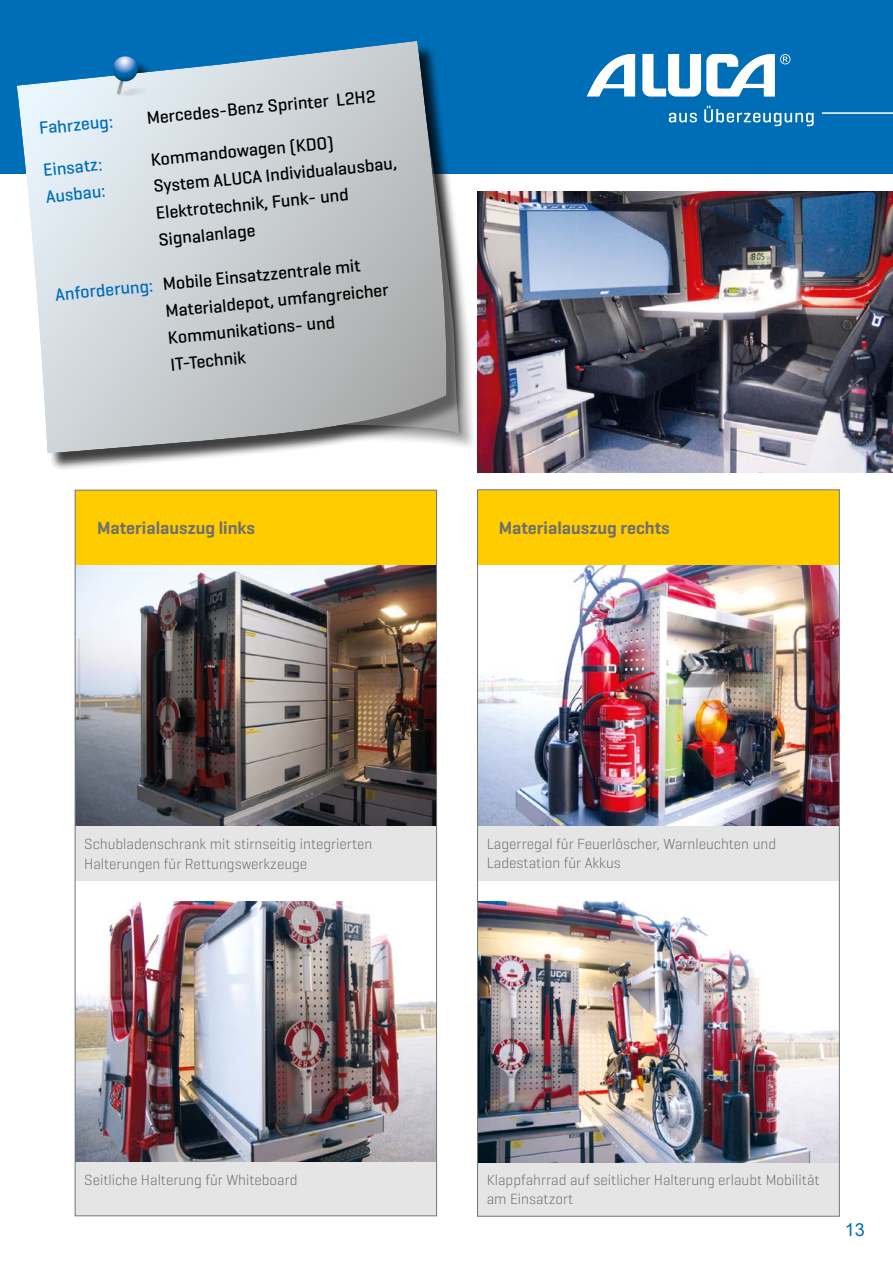
<style>
.page{position:relative;width:893px;height:1263px;background:#fff}
.page>*{position:absolute;margin:0;border:0;box-sizing:border-box;transform-origin:0 0}
.t1{font:600 18px "Geogrotesque";color:#706f6f}
.t2{font:18px "Arial";color:#006eb7}
.t3{font:500 17.85px/27px "Geogrotesque";color:#000}
.t4{font:500 17.85px "Geogrotesque";color:#006eb7}
.t5{font:300 15px/19.5px "Geogrotesque";color:#706f6f}
.s1{color:#006eb7}
</style>
<div class="page">
<div style="left:0;top:0;width:893px;height:174px;background:#006eb7"></div>
<img style="left:498px;top:191px;width:395px;height:281px">
<svg style="left:587px;top:54px;width:203px;height:43px"></svg>
<svg style="left:669px;top:113px;width:28px;height:9px"></svg>
<svg style="left:704px;top:106px;width:110px;height:20px"></svg>
<hr style="left:822px;top:112px;width:71px;height:2px;background:#fff">
<svg style="left:437px;top:191px;width:61px;height:319px"></svg>
<img style="left:461px;top:191px;width:32px;height:276px">
<svg style="left:17px;top:41px;width:444px;height:439px"></svg>
<svg style="left:112px;top:56px;width:36px;height:42px"></svg>
<img style="left:74px;top:489px;width:363px;height:727px">
<img style="left:477px;top:489px;width:363px;height:728px">
<p class="t3" style="left:146px;top:103px;width:231px;rotate:-5deg">Mercedes-Benz Sprinter L2H2</p>
<p class="t4" style="left:38px;top:117px;width:75px;rotate:-5deg">Fahrzeug:</p>
<p class="t3" style="left:150px;top:145px;width:185px;rotate:-5deg">Kommandowagen (KDO)</p>
<p class="t3" style="left:152px;top:171px;width:246px;rotate:-5deg">System ALUCA Individualausbau,<br>Elektrotechnik, Funk- und<br>Signalanlage</p>
<p class="t3" style="left:162px;top:270px;width:226px;text-indent:-108px;rotate:-5deg"><span class="s1">Anforderung:</span> Mobile Einsatzzentrale mit<br>Materialdepot, umfangreicher<br>Kommunikations- und<br>IT-Technik</p>
<p class="t4" style="left:42px;top:159px;width:61px;rotate:-5deg">Einsatz:</p>
<p class="t4" style="left:45px;top:185px;width:61px;rotate:-5deg">Ausbau:</p>
<p class="t1" style="left:97px;top:517px;width:159px">Materialauszug links</p>
<p class="t1" style="left:499px;top:517px;width:173px">Materialauszug rechts</p>
<p class="t5" style="left:84px;top:834px;width:289px">Schubladenschrank mit stirnseitig integrierten<br>Halterungen für Rettungswerkzeuge</p>
<p class="t5" style="left:487px;top:833px;width:291px">Lagerregal für Feuerlöscher, Warnleuchten und<br>Ladestation für Akkus</p>
<p class="t5" style="left:84px;top:1169px;width:215px">Seitliche Halterung für Whiteboard</p>
<p class="t5" style="left:487px;top:1169px;width:335px">Klappfahrrad auf seitlicher Halterung erlaubt Mobilität am Einsatzort</p>
<p class="t2" style="left:845px;top:1217px;width:22px">13</p>
</div>
